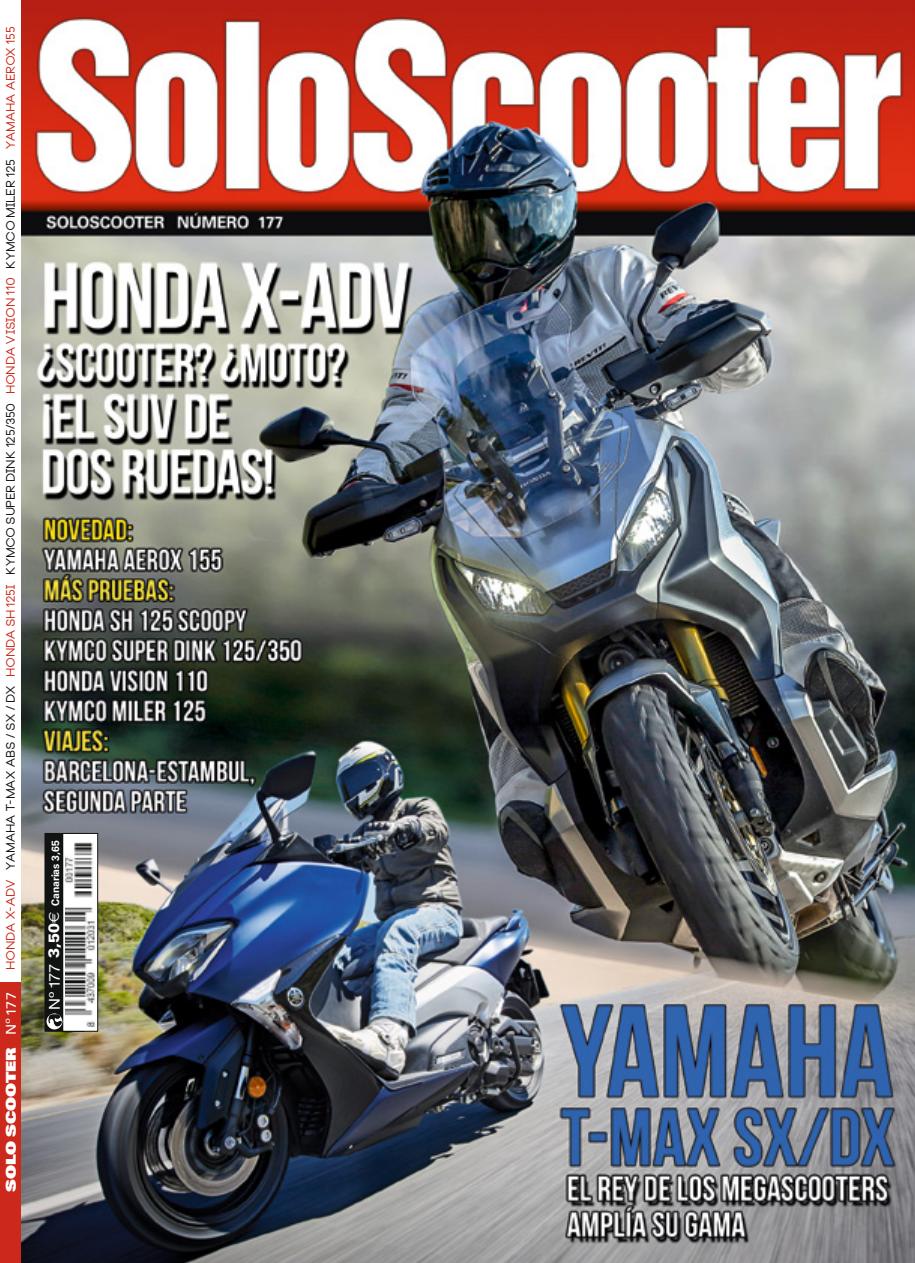
<style>
.page{position:relative;width:915px;height:1263px;background:#fff}
.page>*{position:absolute;margin:0;border:0;box-sizing:border-box;transform-origin:0 0}
.t1{font:15px "Helvetica Neue";color:#fff;scale:1.1 1}
.t2{font:900 13.5px "Univers";letter-spacing:-.01em;color:#fff;scale:1.31 1}
.t3{font:700 12px "Neou";letter-spacing:.005em;color:#111212;scale:1.07 1}
.t4{font:700 10.5px "Univers";color:#fff}
.s1{color:#cc291c}
.s2{font-weight:400}
.s3{font-weight:900;font-size:15px}
.s4{font-family:"Euro Sans";font-weight:400;font-size:15px}
</style>
<div class="page">
<div style="left:0;top:982px;width:21px;height:281px;background:#cc291c"></div>
<img style="left:21px;top:0;width:893px;height:1263px">
<div style="left:45px;top:833px;width:39px;height:198px;background:#111212"></div>
<svg style="left:65px;top:835px;width:31px;height:194px"></svg>
<div style="left:63px;top:833px;width:35px;height:198px;border:1px solid #111212"></div>
<div style="left:47px;top:1013px;width:15px;height:16px;background:#fff;border-radius:50%"></div>
<svg style="left:47px;top:1013px;width:15px;height:14px"></svg>
<img style="left:66px;top:841px;width:29px;height:185px">
<p class="t3" style="left:5px;top:968px;width:882px;rotate:-90deg"><span class="s1">Honda X-ADV</span> YAMAHA T-MAX ABS / SX / DX <span class="s1">HONDA SH 125i</span> kymco super dink 125/350 <span class="s1">honda vision 110</span> kymco miler 125 <span class="s1">yamaha aerox 155</span></p>
<p class="t2" style="left:2px;top:1192px;width:154px;rotate:-90deg">SOLO SCOOTER <span class="s2">Nº 177</span></p>
<p class="t4" style="left:49px;top:957px;width:119px;rotate:-90deg"><span class="s3">3,50</span><span class="s4">e</span> Canarias 3,65</p>
<p class="t1" style="left:45px;top:1010px;width:44px;rotate:-90deg">Nº 177</p>
</div>
